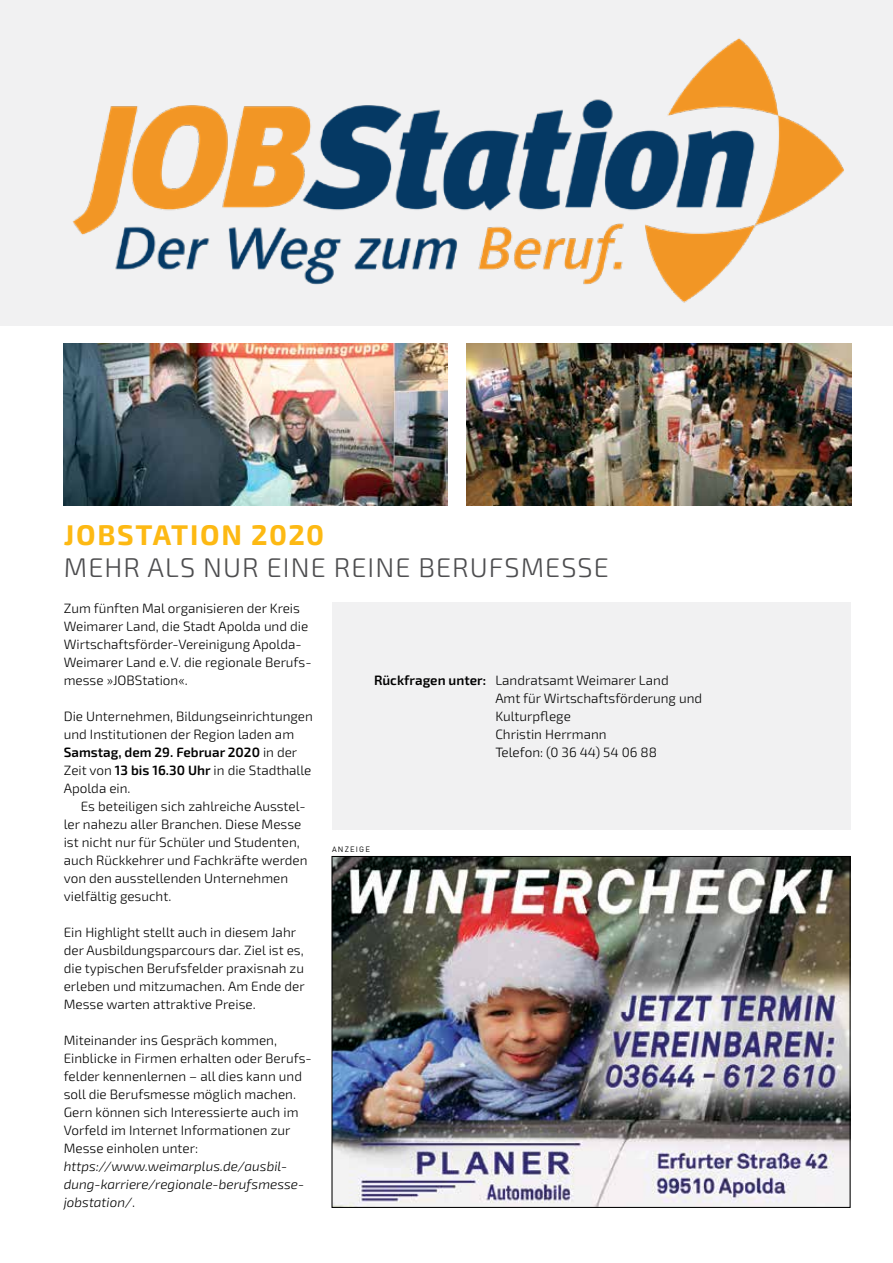
<style>
.page{position:relative;width:893px;height:1263px;background:#fff}
.page>*{position:absolute;margin:0;border:0;box-sizing:border-box;transform-origin:0 0}
.t1{font:700 28.5px "Exo 2.0";letter-spacing:.06em;color:#fdb913}
.t2{font:300 27px "Exo 2.0";letter-spacing:.04em;color:#4d4d4f}
.t3{font:300 13.5px/18px "Exo 2.0";color:#000}
.t4{font:italic 300 13.5px/18px "Exo 2.0";color:#000}
.t5{font:7.65px "DIN";letter-spacing:.15em;color:#000}
.s1{font-weight:600}
.s2{font-style:normal}
</style>
<div class="page">
<div style="left:0;top:0;width:893px;height:325px;background:#f1f1f2"></div>
<img style="left:333px;top:858px;width:516px;height:348px">
<img style="left:72px;top:38px;width:772px;height:265px">
<div style="left:332px;top:602px;width:519px;height:227px;background:#f1f1f2"></div>
<img style="left:64px;top:343px;width:384px;height:162px">
<img style="left:466px;top:343px;width:385px;height:162px">
<h1 class="t1" style="left:64px;top:518px;width:262px">JOBSTATION 2020</h1>
<h2 class="t2" style="left:64px;top:552px;width:546px">MEHR ALS NUR EINE REINE BERUFSMESSE</h2>
<p class="t3" style="left:64px;top:600px;width:249px">Zum fünften Mal organisieren der Kreis Weimarer Land, die Stadt Apolda und die Wirtschaftsförder-Vereinigung Apolda-Weimarer Land e.V. die regionale Berufs&shy;messe »JOBStation«.</p>
<p class="t3" style="left:64px;top:708px;width:251px">Die Unternehmen, Bildungseinrichtungen und Institutionen der Region laden am <span class="s1">Samstag, dem 29. Februar 2020</span> in der Zeit von <span class="s1">13 bis 16.30 Uhr</span> in die Stadthalle Apolda ein.</p>
<p class="t3" style="left:64px;top:798px;width:245px;text-indent:17px">Es beteiligen sich zahlreiche Ausstel&shy;ler nahezu aller Branchen. Diese Messe ist nicht nur für Schüler und Studenten, auch Rückkehrer und Fachkräfte werden von den ausstellenden Unternehmen vielfältig gesucht.</p>
<p class="t3" style="left:64px;top:924px;width:242px">Ein Highlight stellt auch in diesem Jahr der Ausbildungsparcours dar. Ziel ist es, die typischen Berufsfelder praxisnah zu erleben und mitzumachen. Am Ende der Messe warten attraktive Preise.</p>
<p class="t3" style="left:64px;top:1032px;width:249px">Miteinander ins Gespräch kommen, Einblicke in Firmen erhalten oder Berufs&shy;felder kennenlernen – all dies kann und soll die Berufsmesse möglich machen.<br>Gern können sich Interessierte auch im Vorfeld im Internet Informationen zur Messe einholen unter:</p>
<p class="t4" style="left:64px;top:1158px;width:242px">https://www.weimarplus.de/ausbil&shy;dung-karriere/regionale-berufsmesse&shy;jobstation/<span class="s2">.</span></p>
<p class="t3" style="left:495px;top:672px;width:208px;text-indent:-121px"><span class="s1">Rückfragen unter:</span> Landratsamt Weimarer Land<br>Amt für Wirtschaftsförderung und<br>Kulturpflege<br>Christin Herrmann<br>Telefon: (0 36 44) 54 06 88</p>
<p class="t5" style="left:332px;top:844px;width:39px">ANZEIGE</p>
</div>
